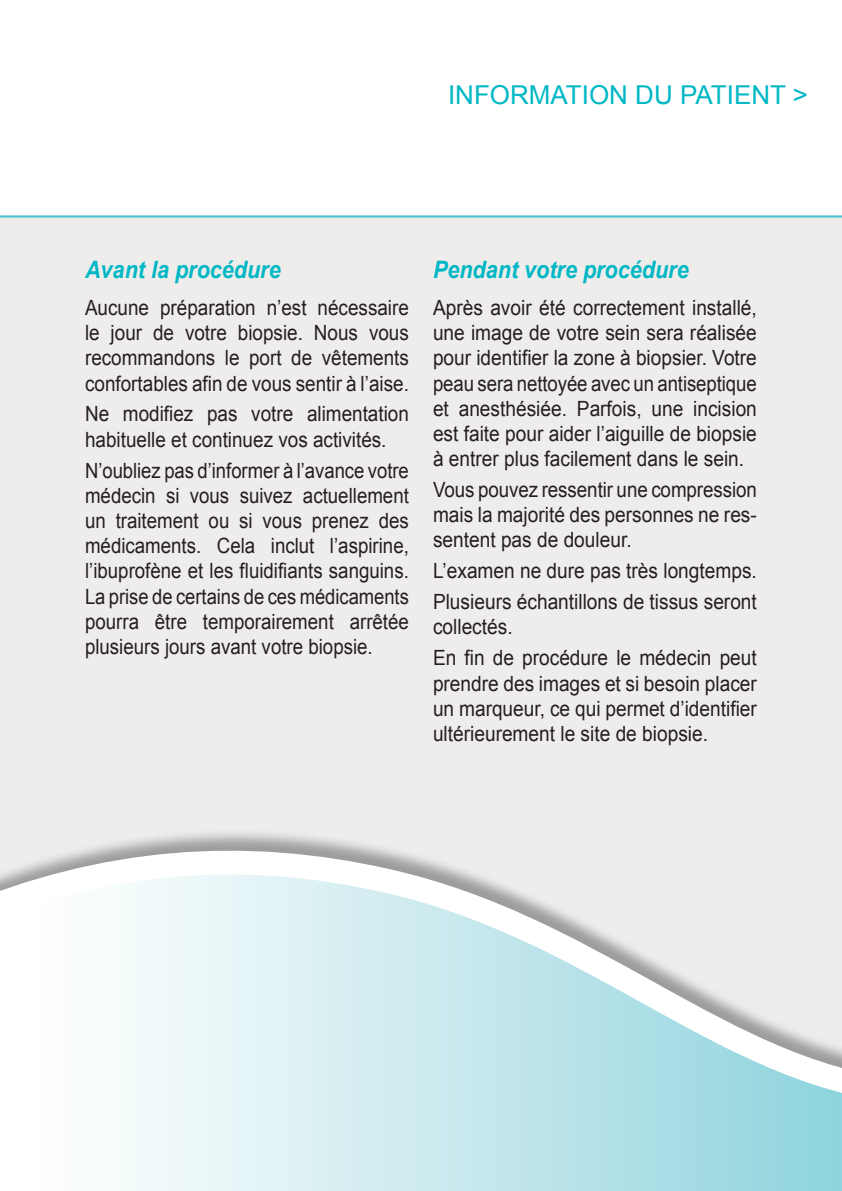
<style>
.page{position:relative;width:842px;height:1191px;background:#fff}
.page>*{position:absolute;margin:0;border:0;box-sizing:border-box;transform-origin:0 0}
.t1{font:26px "Arial";color:#00b7c5}
.t2{font:italic 700 24px "Arial";color:#00b7c5;scale:.9 1}
.t3{font:21px/25.2px "Arial";color:#231f20;text-align:justify;scale:.91 1}
.t4{font:21px/25.2px "Arial";color:#231f20;text-align:justify;scale:.88 1}
.t5{font:21px/25.2px "Arial";color:#231f20;text-align:justify;scale:.9 1}
.t6{font:21px/25.2px "Arial";color:#231f20;text-align:justify;scale:.89 1}
</style>
<div class="page">
<div style="left:0;top:215px;width:842px;height:976px;background:#efedec"></div>
<hr style="left:0;top:215px;width:842px;height:2px;background:#45c2cc">
<svg style="left:0;top:1106px;width:842px;height:85px"></svg>
<svg style="left:0;top:835px;width:842px;height:271px"></svg>
<p class="t1" style="left:448px;top:80px;width:361px">INFORMATION DU PATIENT &gt;</p>
<p class="t2" style="left:85px;top:256px;width:219px">Avant la procédure</p>
<p class="t5" style="left:85px;top:295px;width:361px">Aucune préparation n’est nécessaire le jour de votre biopsie. Nous vous recommandons le port de vêtements confortables afin de vous sentir à l’aise.</p>
<p class="t5" style="left:85px;top:401px;width:361px">Ne modifiez pas votre alimentation habituelle et continuez vos activités.</p>
<p class="t4" style="left:85px;top:457px;width:370px">N’oubliez pas d’informer à l’avance votre médecin si vous suivez actuellement un traitement ou si vous prenez des médicaments. Cela inclut l’aspirine, l’ibuprofène et les fluidifiants sanguins.<br>La prise de certains de ces médicaments pourra être temporairement arrêtée plusieurs jours avant votre biopsie.</p>
<p class="t2" style="left:433px;top:256px;width:286px">Pendant votre procédure</p>
<p class="t3" style="left:433px;top:295px;width:357px">Après avoir été correctement installé, une image de votre sein sera réalisée pour identifier la zone à biopsier. Votre peau sera nettoyée avec un antiseptique et anesthésiée. Parfois, une incision est faite pour aider l’aiguille de biopsie à entrer plus facilement dans le sein.</p>
<p class="t6" style="left:433px;top:477px;width:366px">Vous pouvez ressentir une compression mais la majorité des personnes ne res&shy;sentent pas de douleur.</p>
<p class="t3" style="left:433px;top:555px;width:357px;line-height:30.8px">L’examen ne dure pas très longtemps.<br>Plusieurs échantillons de tissus seront</p>
<p class="t3" style="left:433px;top:611px;width:357px;line-height:30.8px">collectés.<br>En fin de procédure le médecin peut</p>
<p class="t3" style="left:433px;top:670px;width:357px">prendre des images et si besoin placer un marqueur, ce qui permet d’identifier ultérieurement le site de biopsie.</p>
</div>
